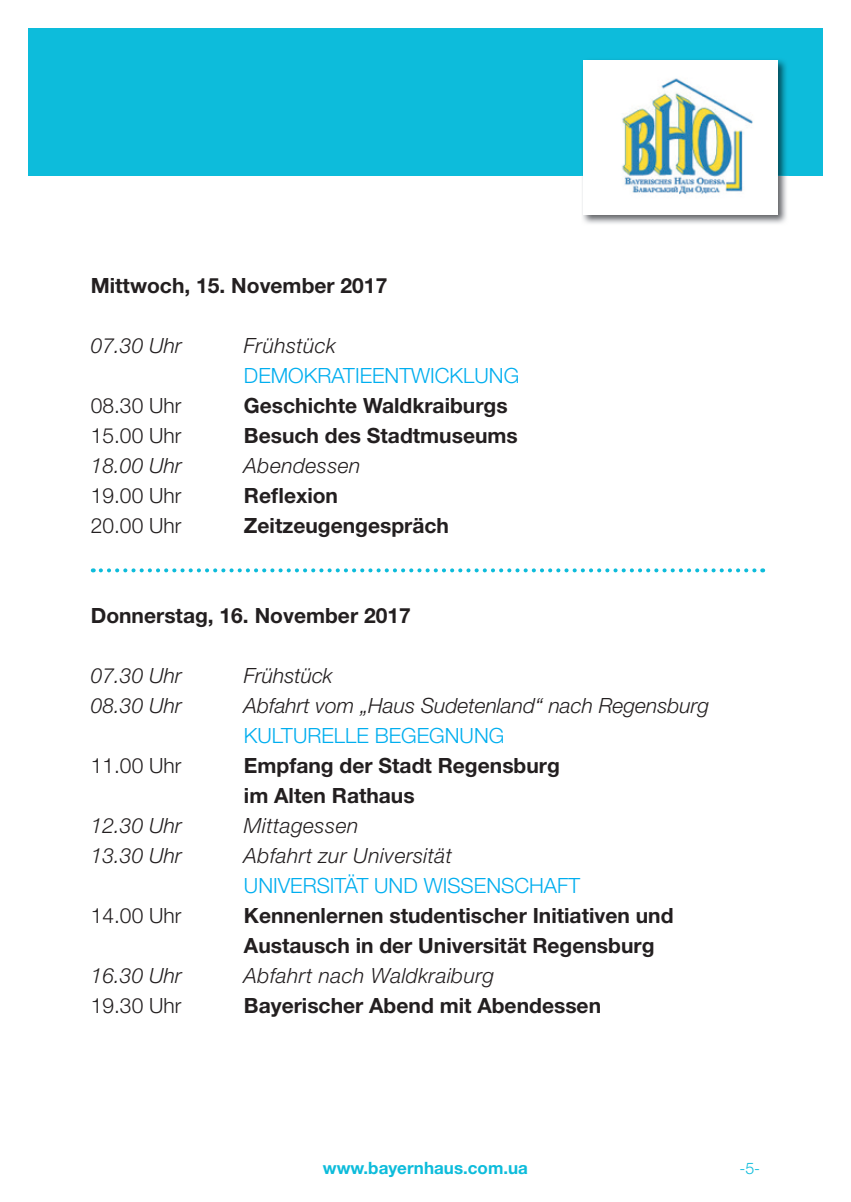
<style>
.page{position:relative;width:851px;height:1202px;background:#fff}
.page>*{position:absolute;margin:0;border:0;box-sizing:border-box;transform-origin:0 0}
.t1{font:700 21px/30px "Helvetica Neue LT Std";color:#231f20}
.t2{font:italic 300 21px "Helvetica Neue LT Std";color:#231f20}
.t3{font:italic 300 21px "Helvetica Neue LT Std";letter-spacing:.02em;color:#231f20}
.t4{font:300 21px "Helvetica Neue LT Std";color:#00aeef}
.t5{font:300 21px "Helvetica Neue LT Std";color:#231f20}
.t6{font:700 17px "Helvetica Neue LT Std";color:#0dbcdb}
.t7{font:300 16px "Helvetica Neue LT Std";color:#0dbcdb}
</style>
<div class="page">
<div style="left:28px;top:28px;width:794px;height:148px;background:#0dbcdb"></div>
<svg style="left:101px;top:568px;width:662px;height:4px"></svg>
<img style="left:581px;top:60px;width:207px;height:164px">
<div style="left:583px;top:60px;width:194px;height:155px;background:#fff"></div>
<img style="left:622px;top:78px;width:131px;height:117px">
<p class="t1" style="left:91px;top:270px;width:298px">Mittwoch, 15. November 2017</p>
<p class="t2" style="left:91px;top:333px;width:93px">07.30 Uhr</p>
<p class="t3" style="left:244px;top:333px;width:94px">Frühstück</p>
<p class="t4" style="left:244px;top:362px;width:277px">DEMOKRATIEENTWICKLUNG</p>
<p class="t5" style="left:91px;top:392px;width:92px">08.30 Uhr</p>
<p class="t1" style="left:244px;top:390px;width:265px">Geschichte Waldkraiburgs</p>
<p class="t5" style="left:91px;top:423px;width:92px">15.00 Uhr</p>
<p class="t1" style="left:244px;top:420px;width:275px">Besuch des Stadtmuseums</p>
<p class="t2" style="left:91px;top:453px;width:93px">18.00 Uhr</p>
<p class="t3" style="left:244px;top:453px;width:118px">Abendessen</p>
<p class="t5" style="left:91px;top:483px;width:92px">19.00 Uhr</p>
<p class="t1" style="left:244px;top:480px;width:96px">Reflexion</p>
<p class="t5" style="left:91px;top:513px;width:92px">20.00 Uhr</p>
<p class="t1" style="left:244px;top:510px;width:206px">Zeitzeugengespräch</p>
<p class="t1" style="left:91px;top:600px;width:321px">Donnerstag, 16. November 2017</p>
<p class="t2" style="left:91px;top:663px;width:93px">07.30 Uhr</p>
<p class="t2" style="left:244px;top:663px;width:90px">Frühstück</p>
<p class="t2" style="left:91px;top:693px;width:93px">08.30 Uhr</p>
<p class="t2" style="left:244px;top:693px;width:466px">Abfahrt vom „Haus Sudetenland“ nach Regensburg</p>
<p class="t4" style="left:244px;top:723px;width:262px">KULTURELLE BEGEGNUNG</p>
<p class="t5" style="left:91px;top:753px;width:92px">11.00 Uhr</p>
<p class="t1" style="left:244px;top:750px;width:317px">Empfang der Stadt Regensburg im Alten Rathaus</p>
<p class="t2" style="left:91px;top:813px;width:93px">12.30 Uhr</p>
<p class="t3" style="left:244px;top:813px;width:116px">Mittagessen</p>
<p class="t2" style="left:91px;top:843px;width:93px">13.30 Uhr</p>
<p class="t3" style="left:244px;top:843px;width:209px">Abfahrt zur Universität</p>
<p class="t4" style="left:244px;top:873px;width:337px">UNIVERSITÄT UND WISSENSCHAFT</p>
<p class="t5" style="left:91px;top:903px;width:92px">14.00 Uhr</p>
<p class="t1" style="left:244px;top:900px;width:431px">Kennenlernen studentischer Initiativen und<br>Austausch in der Universität Regensburg</p>
<p class="t2" style="left:91px;top:963px;width:93px">16.30 Uhr</p>
<p class="t3" style="left:244px;top:963px;width:252px">Abfahrt nach Waldkraiburg</p>
<p class="t5" style="left:91px;top:993px;width:92px">19.30 Uhr</p>
<p class="t1" style="left:244px;top:990px;width:358px">Bayerischer Abend mit Abendessen</p>
<p class="t6" style="left:323px;top:1157px;width:206px">www.bayernhaus.com.ua</p>
<p class="t7" style="left:739px;top:1158px;width:22px">-5-</p>
</div>
